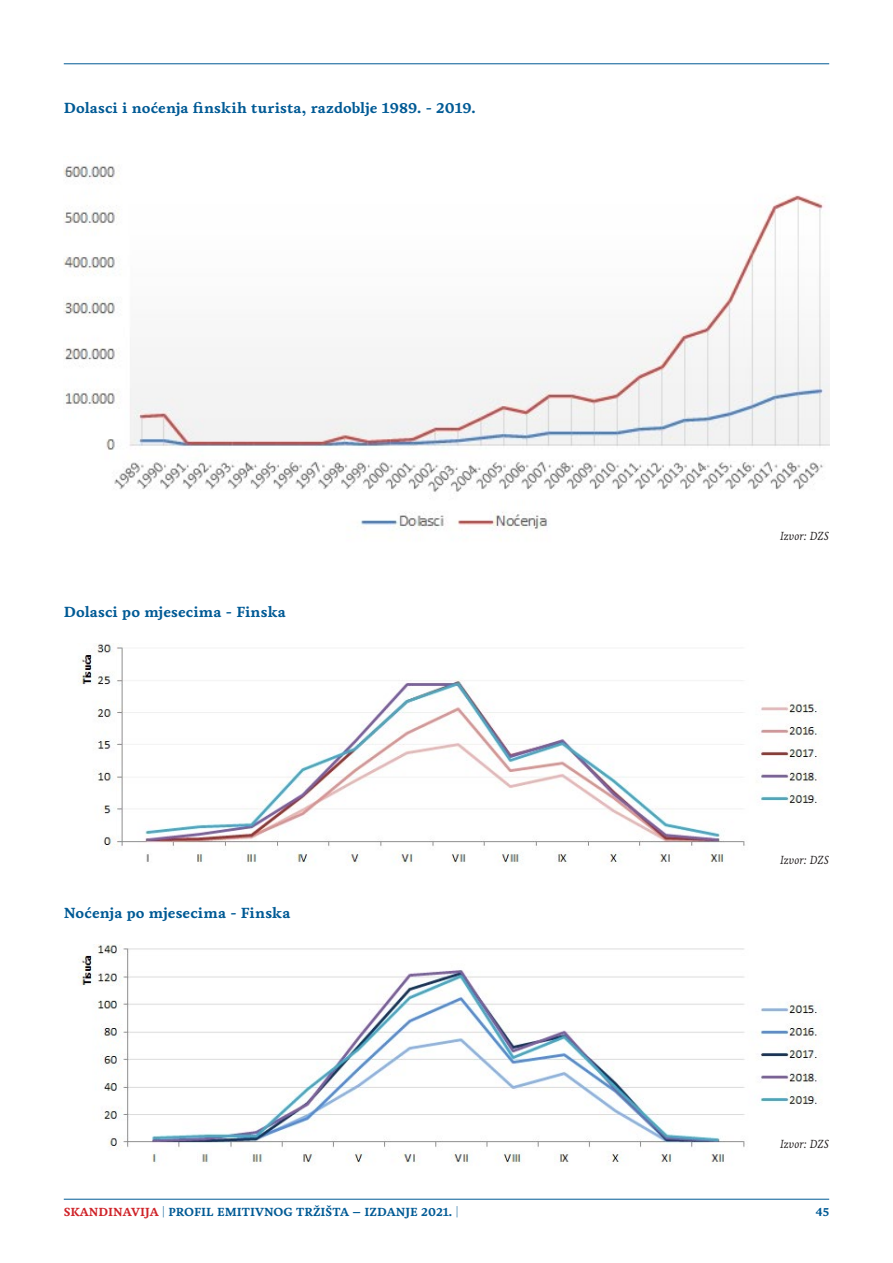
<style>
.page{position:relative;width:893px;height:1263px;background:#fff}
.page>*{position:absolute;margin:0;border:0;box-sizing:border-box;transform-origin:0 0}
.tablica_tekst_center{font:700 15px "Livory";letter-spacing:.005em;color:#005a95}
.t1{font:700 12px "Livory";color:#005a95}
.tekst{font:italic 12px "Livory";color:#231f20}
.s1{color:#cf2329}
.s2{font-weight:400}
</style>
<div class="page">
<hr style="left:64px;top:1199px;width:765px;height:1px;background:#005a95">
<hr style="left:64px;top:63px;width:765px;height:1px;background:#005a95">
<img style="left:64px;top:165px;width:765px;height:375px">
<img style="left:80px;top:644px;width:740px;height:221px">
<img style="left:78px;top:944px;width:742px;height:221px">
<p class="tablica_tekst_center" style="left:64px;top:99px;width:413px">Dolasci i noćenja finskih turista, razdoblje 1989. - 2019.</p>
<p class="tablica_tekst_center" style="left:64px;top:603px;width:224px">Dolasci po mjesecima - Finska</p>
<p class="tablica_tekst_center" style="left:64px;top:903px;width:228px">Noćenja po mjesecima - Finska</p>
<p class="tekst" style="left:780px;top:529px;width:51px">Izvor: DZS</p>
<p class="tekst" style="left:780px;top:853px;width:51px">Izvor: DZS</p>
<p class="tekst" style="left:780px;top:1136px;width:51px">Izvor: DZS</p>
<p class="t1" style="left:64px;top:1205px;width:396px"><span class="s1">SKANDINAVIJA</span> <span class="s2">|</span> PROFIL EMITIVNOG TRŽIŠTA – IZDANJE 2021. <span class="s2">|</span></p>
<p class="t1" style="left:816px;top:1205px;width:15px">45</p>
</div>
